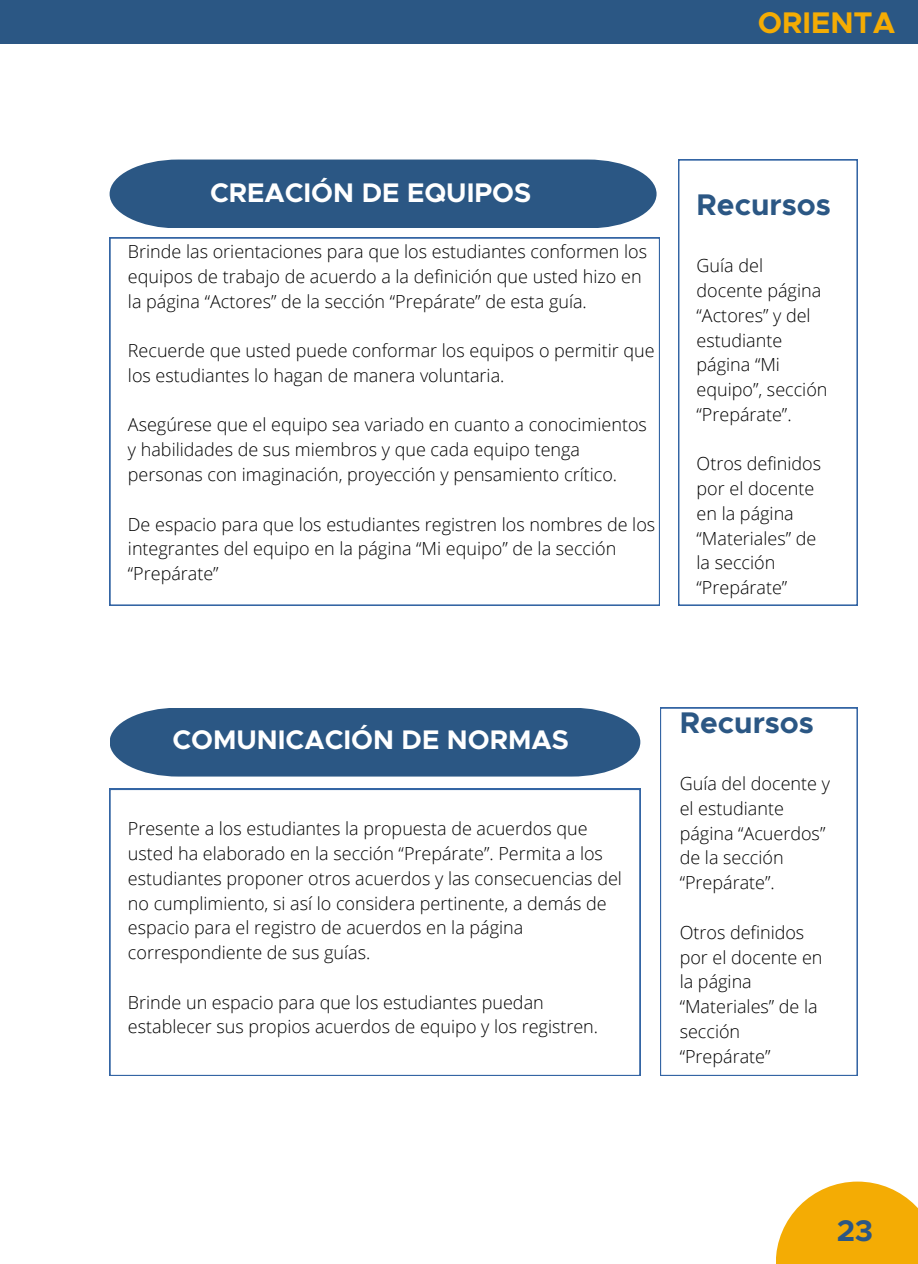
<style>
.page{position:relative;width:918px;height:1264px;background:#fff}
.page>*{position:absolute;margin:0;border:0;box-sizing:border-box;transform-origin:0 0}
.t1{font:700 30px "Metropolis";color:#2b5784}
.t2{font:700 30px "Metropolis";color:#f4ac04}
.t3{font:700 27px "Metropolis";color:#fff}
.t4{font:300 18px/24.8px "Open Sans";color:#000}
</style>
<div class="page">
<svg style="left:776px;top:1181px;width:142px;height:82px;fill:#f4ac04"></svg>
<div style="left:0;top:0;width:918px;height:43px;background:#2b5784"></div>
<svg style="left:678px;top:159px;width:179px;height:446px"></svg>
<div style="left:110px;top:159px;width:547px;height:69px;background:#2b5784"></div>
<svg style="left:110px;top:238px;width:550px;height:367px"></svg>
<svg style="left:660px;top:707px;width:198px;height:368px"></svg>
<div style="left:110px;top:708px;width:530px;height:68px;background:#2b5784"></div>
<svg style="left:110px;top:789px;width:530px;height:286px"></svg>
<h3 class="t2" style="left:758px;top:9px;width:139px">ORIENTA</h3>
<h3 class="t3" style="left:210px;top:180px;width:323px">CREACIÓN DE EQUIPOS</h3>
<p class="t4" style="left:128px;top:239px;width:521px">Brinde las orientaciones para que los estudiantes conformen los equipos de trabajo de acuerdo a la definición que usted hizo en la página “Actores” de la sección “Prepárate” de esta guía.</p>
<p class="t4" style="left:128px;top:338px;width:528px">Recuerde que usted puede conformar los equipos o permitir que los estudiantes lo hagan de manera voluntaria.</p>
<p class="t4" style="left:128px;top:412px;width:520px">Asegúrese que el equipo sea variado en cuanto a conocimientos y habilidades de sus miembros y que cada equipo tenga personas con imaginación, proyección y pensamiento crítico.</p>
<p class="t4" style="left:128px;top:511px;width:529px">De espacio para que los estudiantes registren los nombres de los integrantes del equipo en la página “Mi equipo” de la sección “Prepárate”</p>
<h2 class="t1" style="left:697px;top:191px;width:136px">Recursos</h2>
<p class="t4" style="left:697px;top:253px;width:132px">Guía del docente página “Actores” y del estudiante página “Mi equipo”, sección “Prepárate”.</p>
<p class="t4" style="left:697px;top:451px;width:126px">Otros definidos por el docente en la página “Materiales” de la sección “Prepárate”</p>
<p class="t3" style="left:172px;top:728px;width:398px">COMUNICACIÓN DE NORMAS</p>
<p class="t4" style="left:128px;top:816px;width:496px">Presente a los estudiantes la propuesta de acuerdos que usted ha elaborado en la sección “Prepárate”. Permita a los estudiantes proponer otros acuerdos y las consecuencias del no cumplimiento, si así lo considera pertinente, a demás de espacio para el registro de acuerdos en la página correspondiente de sus guías.</p>
<p class="t4" style="left:128px;top:989px;width:472px">Brinde un espacio para que los estudiantes puedan establecer sus propios acuerdos de equipo y los registren.</p>
<h2 class="t1" style="left:680px;top:709px;width:136px">Recursos</h2>
<p class="t4" style="left:680px;top:770px;width:152px">Guía del docente y el estudiante página “Acuerdos” de la sección “Prepárate”.</p>
<p class="t4" style="left:680px;top:919px;width:144px">Otros definidos por el docente en la página “Materiales” de la sección “Prepárate”</p>
<h1 class="t1" style="left:837px;top:1216px;width:38px">23</h1>
</div>
